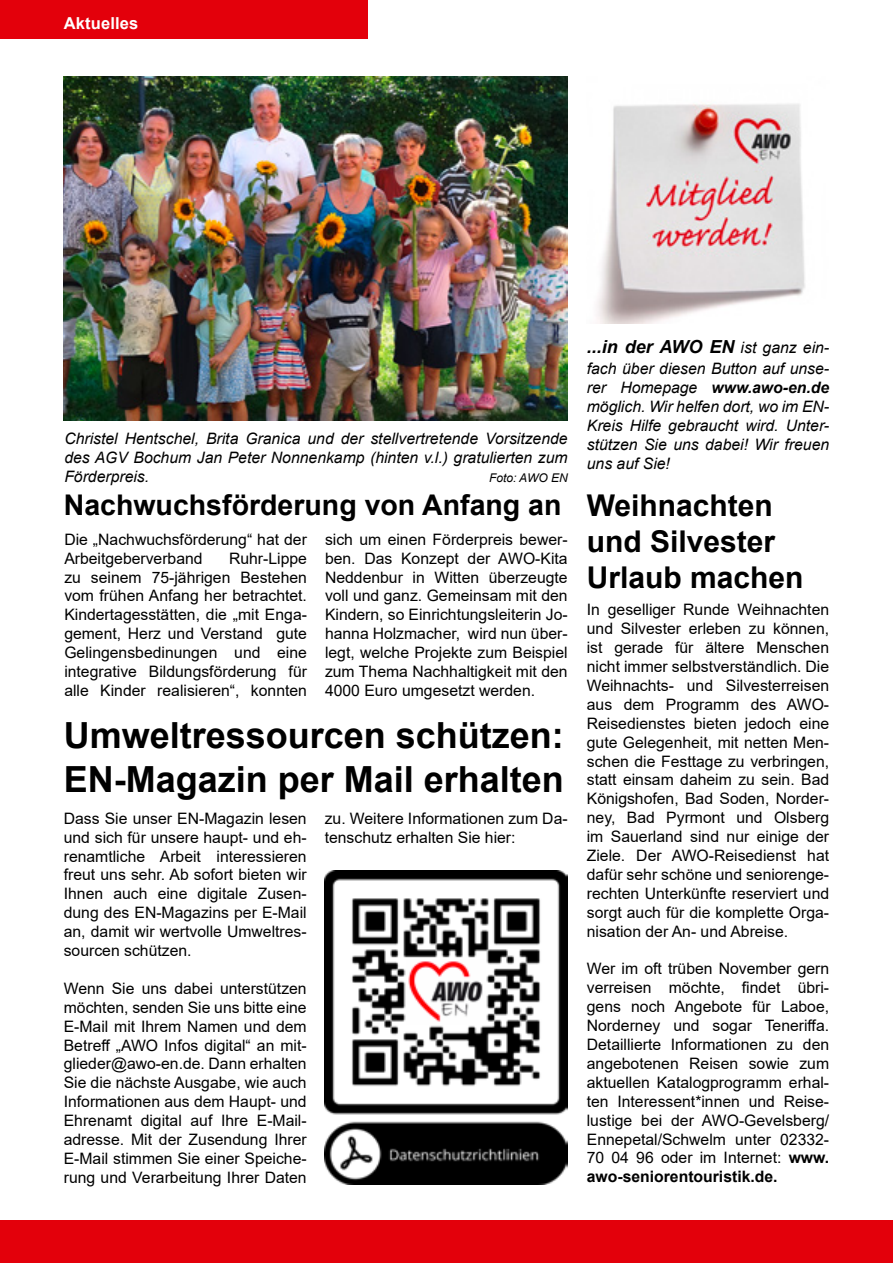
<style>
.page{position:relative;width:893px;height:1263px;background:#fff}
.page>*{position:absolute;margin:0;border:0;box-sizing:border-box;transform-origin:0 0}
.t1{font:700 36px/43.2px "Arial";color:#000}
.t2{font:700 30px/36px "Arial";color:#000}
.t3{font:700 28.5px "Arial";color:#000}
.t4{font:italic 700 18px "Arial";color:#000}
.t5{font:700 16.5px "Arial";letter-spacing:.01em;color:#fff}
.t6{font:15.75px/18.9px "Arial";color:#000;text-align:justify}
.t7{font:italic 15.75px/18.9px "Arial";color:#000;text-align:justify}
.t8{font:italic 12px "Arial";color:#000}
.s1{font-weight:400;font-size:15.75px}
.s2{font-weight:700}
</style>
<div class="page">
<div style="left:0;top:1220px;width:893px;height:43px;background:#e3000b"></div>
<div style="left:0;top:0;width:367px;height:38px;background:#e3000b"></div>
<img style="left:597px;top:104px;width:208px;height:220px">
<img style="left:325px;top:870px;width:242px;height:315px">
<img style="left:64px;top:77px;width:503px;height:343px">
<p class="t5" style="left:64px;top:12px;width:76px">Aktuelles</p>
<p class="t7" style="left:64px;top:429px;width:505px">Christel Hentschel, Brita Granica und der stellvertretende Vorsitzende des AGV Bochum Jan Peter Nonnenkamp (hinten v.l.) gratulierten zum Förderpreis.</p>
<p class="t8" style="left:489px;top:470px;width:80px">Foto: AWO EN</p>
<h3 class="t3" style="left:64px;top:485px;width:499px">Nachwuchsförderung von Anfang an</h3>
<p class="t6" style="left:64px;top:530px;width:244px">Die „Nachwuchsförderung“ hat der<br>Arbeitgeberverband</p>
<p class="t6" style="left:64px;top:549px;width:244px;text-indent:165px">Ruhr-Lippe zu seinem 75-jährigen Bestehen vom frühen Anfang her betrachtet.<br>Kindertagesstätten, die „mit Enga&shy;gement, Herz und Verstand gute Gelingensbedinungen und eine integrative Bildungsförderung für alle Kinder realisieren“, konnten</p>
<p class="t6" style="left:325px;top:530px;width:244px">sich um einen Förderpreis bewer&shy;ben. Das Konzept der AWO-Kita Neddenbur in Witten überzeugte voll und ganz. Gemeinsam mit den Kindern, so Einrichtungsleiterin Jo&shy;hanna Holzmacher, wird nun über&shy;legt, welche Projekte zum Beispiel zum Thema Nachhaltigkeit mit den 4000 Euro umgesetzt werden.</p>
<h1 class="t1" style="left:64px;top:714px;width:502px">Umweltressourcen schützen:<br>EN-Magazin per Mail erhalten</h1>
<p class="t6" style="left:64px;top:809px;width:244px">Dass Sie unser EN-Magazin lesen und sich für unsere haupt- und eh&shy;renamtliche Arbeit interessieren freut uns sehr. Ab sofort bieten wir Ihnen auch eine digitale Zusen&shy;dung des EN-Magazins per E-Mail an, damit wir wertvolle Umweltres&shy;sourcen schützen.</p>
<p class="t6" style="left:64px;top:979px;width:244px">Wenn Sie uns dabei unterstützen möchten, senden Sie uns bitte eine E-Mail mit Ihrem Namen und dem Betreff „AWO Infos digital“ an mit&shy;glieder@awo-en.de. Dann erhalten Sie die nächste Ausgabe, wie auch Informationen aus dem Haupt- und Ehrenamt digital auf Ihre E-Mail&shy;adresse. Mit der Zusendung Ihrer E-Mail stimmen Sie einer Speiche&shy;rung und Verarbeitung Ihrer Daten</p>
<p class="t6" style="left:325px;top:809px;width:244px">zu. Weitere Informationen zum Da&shy;tenschutz erhalten Sie hier:</p>
<p class="t4" style="left:587px;top:334px;width:244px">...in der AWO EN <span class="s1">ist ganz ein-</span></p>
<p class="t7" style="left:587px;top:360px;width:244px">fach über diesen Button auf unse&shy;rer Homepage <span class="s2">www.awo-en.de </span>möglich. Wir helfen dort, wo im EN-Kreis Hilfe gebraucht wird. Unter&shy;stützen Sie uns dabei! Wir freuen uns auf Sie!</p>
<h2 class="t2" style="left:587px;top:488px;width:218px">Weihnachten und Silvester<br>Urlaub machen</h2>
<p class="t6" style="left:587px;top:600px;width:244px">In geselliger Runde Weihnachten und Silvester erleben zu können, ist gerade für ältere Menschen nicht immer selbstverständlich. Die Weihnachts- und Silvesterreisen aus dem Programm des AWO-Reisedienstes bieten jedoch eine gute Gelegenheit, mit netten Men&shy;schen die Festtage zu verbringen, statt einsam daheim zu sein. Bad Königshofen, Bad Soden, Norder&shy;ney, Bad Pyrmont und Olsberg im Sauerland sind nur einige der Ziele. Der AWO-Reisedienst hat dafür sehr schöne und seniorenge&shy;rechten Unterkünfte reserviert und sorgt auch für die komplette Orga&shy;nisation der An- und Abreise.</p>
<p class="t6" style="left:587px;top:959px;width:244px">Wer im oft trüben November gern verreisen möchte, findet übri&shy;gens noch Angebote für Laboe, Norderney und sogar Teneriffa.<br>Detaillierte Informationen zu den angebotenen Reisen sowie zum aktuellen Katalogprogramm erhal&shy;ten Interessent*innen und Reise&shy;lustige bei der AWO-Gevelsberg/ Ennepetal/Schwelm unter 02332- 70 04 96 oder im Internet: <span class="s2">www. awo-seniorentouristik.de.</span></p>
</div>
